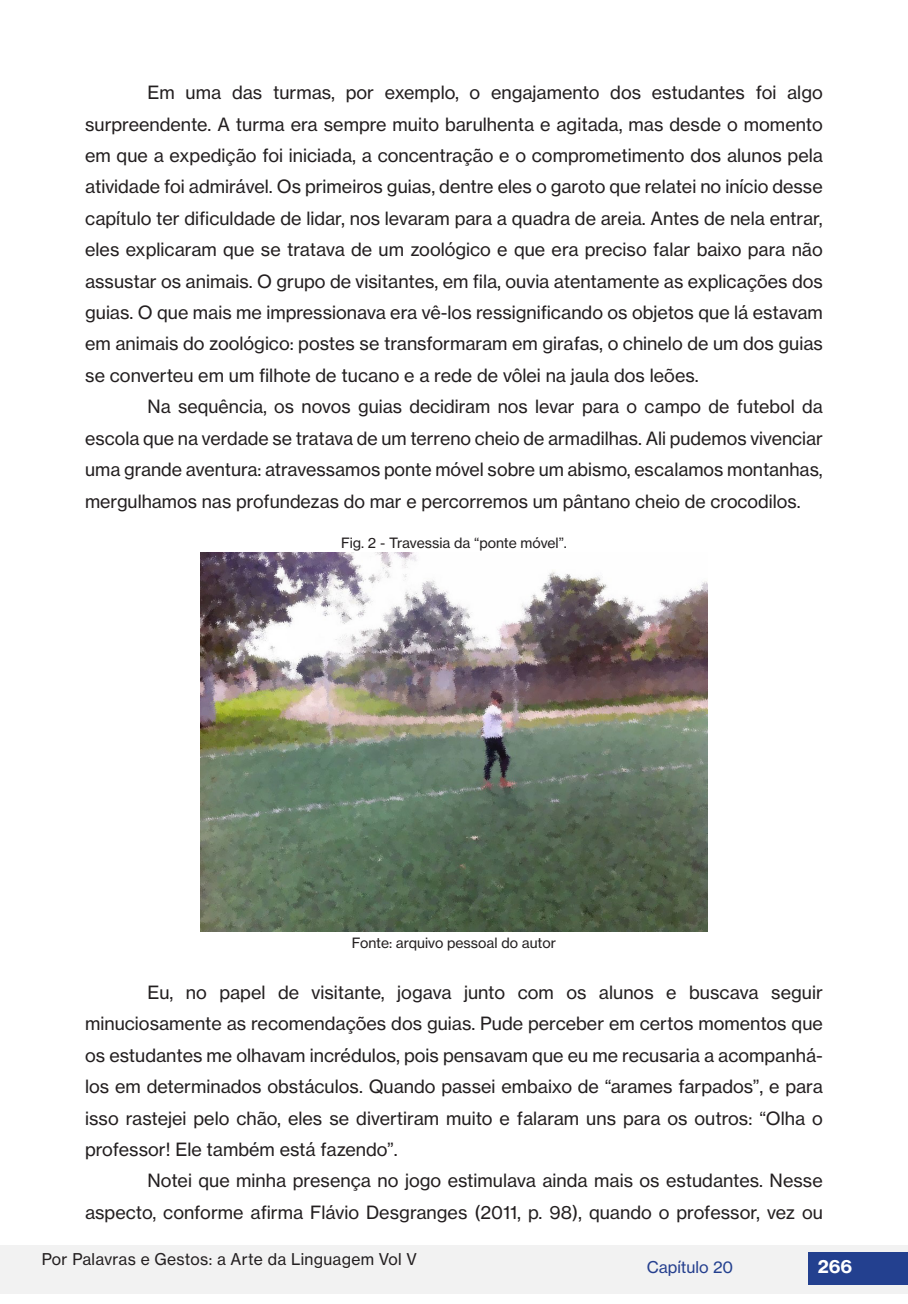
<style>
.page{position:relative;width:908px;height:1304px;background:#fff}
.page>*{position:absolute;margin:0;border:0;box-sizing:border-box;transform-origin:0 0}
.CORPO_DO_TEXTO_ATUAL{font:18px/31.4px "N Haas Grotesk TX Pro 55 Rg";color:#231f20;text-align:justify}
.t1{font:18px "N Haas Grotesk TX Pro 75 Bd";color:#fff}
.t2{font:16px "N Haas Grotesk TX Pro 55 Rg";letter-spacing:.02em;color:#231f20}
.t3{font:16px "N Haas Grotesk TX Pro 55 Rg";color:#253f8e}
.LEGENDAS_DE_TABELAS{font:14px "N Haas Grotesk TX Pro 55 Rg";color:#231f20}
.s1{color:#23408f}
</style>
<div class="page">
<div style="left:0;top:1245px;width:907px;height:49px;background:#f2f2f2"></div>
<div style="left:808px;top:1252px;width:99px;height:33px;background:#23408f"></div>
<img style="left:200px;top:553px;width:507px;height:378px">
<p class="CORPO_DO_TEXTO_ATUAL" style="left:85px;top:77px;width:739px;text-indent:62px">Em uma das turmas, por exemplo, o engajamento dos estudantes foi algo surpreendente. A turma era sempre muito barulhenta e agitada, mas desde o momento em que a expedição foi iniciada, a concentração e o comprometimento dos alunos pela atividade foi admirável. Os primeiros guias, dentre eles o garoto que relatei no início desse capítulo ter dificuldade de lidar, nos levaram para a quadra de areia. Antes de nela entrar, eles explicaram que se tratava de um zoológico e que era preciso falar baixo para não assustar os animais. O grupo de visitantes, em fila, ouvia atentamente as explicações dos guias. O que mais me impressionava era vê-los ressignificando os objetos que lá estavam em animais do zoológico: postes se transformaram em girafas, o chinelo de um dos guias se converteu em um filhote de tucano e a rede de vôlei na jaula dos leões.</p>
<p class="CORPO_DO_TEXTO_ATUAL" style="left:85px;top:391px;width:739px;text-indent:62px">Na sequência, os novos guias decidiram nos levar para o campo de futebol da escola que na verdade se tratava de um terreno cheio de armadilhas. Ali pudemos vivenciar uma grande aventura: atravessamos ponte móvel sobre um abismo, escalamos montanhas, mergulhamos nas profundezas do mar e percorremos um pântano cheio de crocodilos.</p>
<p class="LEGENDAS_DE_TABELAS" style="left:341px;top:534px;width:227px">Fig. 2 - Travessia da “ponte móvel”.</p>
<p class="LEGENDAS_DE_TABELAS" style="left:352px;top:934px;width:205px">Fonte: arquivo pessoal do autor</p>
<p class="CORPO_DO_TEXTO_ATUAL" style="left:85px;top:977px;width:739px;text-indent:62px">Eu, no papel de visitante, jogava junto com os alunos e buscava seguir minuciosamente as recomendações dos guias. Pude perceber em certos momentos que os estudantes me olhavam incrédulos, pois pensavam que eu me recusaria a acompanhá&shy;los em determinados obstáculos. Quando passei embaixo de “arames farpados”, e para isso rastejei pelo chão, eles se divertiram muito e falaram uns para os outros: “Olha o professor! Ele também está fazendo”.</p>
<p class="CORPO_DO_TEXTO_ATUAL" style="left:85px;top:1165px;width:739px;text-align:right">Notei que minha presença no jogo estimulava ainda mais os estudantes. Nesse aspecto, conforme afirma Flávio Desgranges (2011, p. 98), quando o professor, vez ou</p>
<p class="t2" style="left:42px;top:1249px;width:376px">Por Palavras e Gestos: a Arte da Linguagem Vol V</p>
<p class="t3" style="left:646px;top:1258px;width:88px">Capítulo <span class="s1">20</span></p>
<p class="t1" style="left:817px;top:1255px;width:36px">266</p>
</div>
